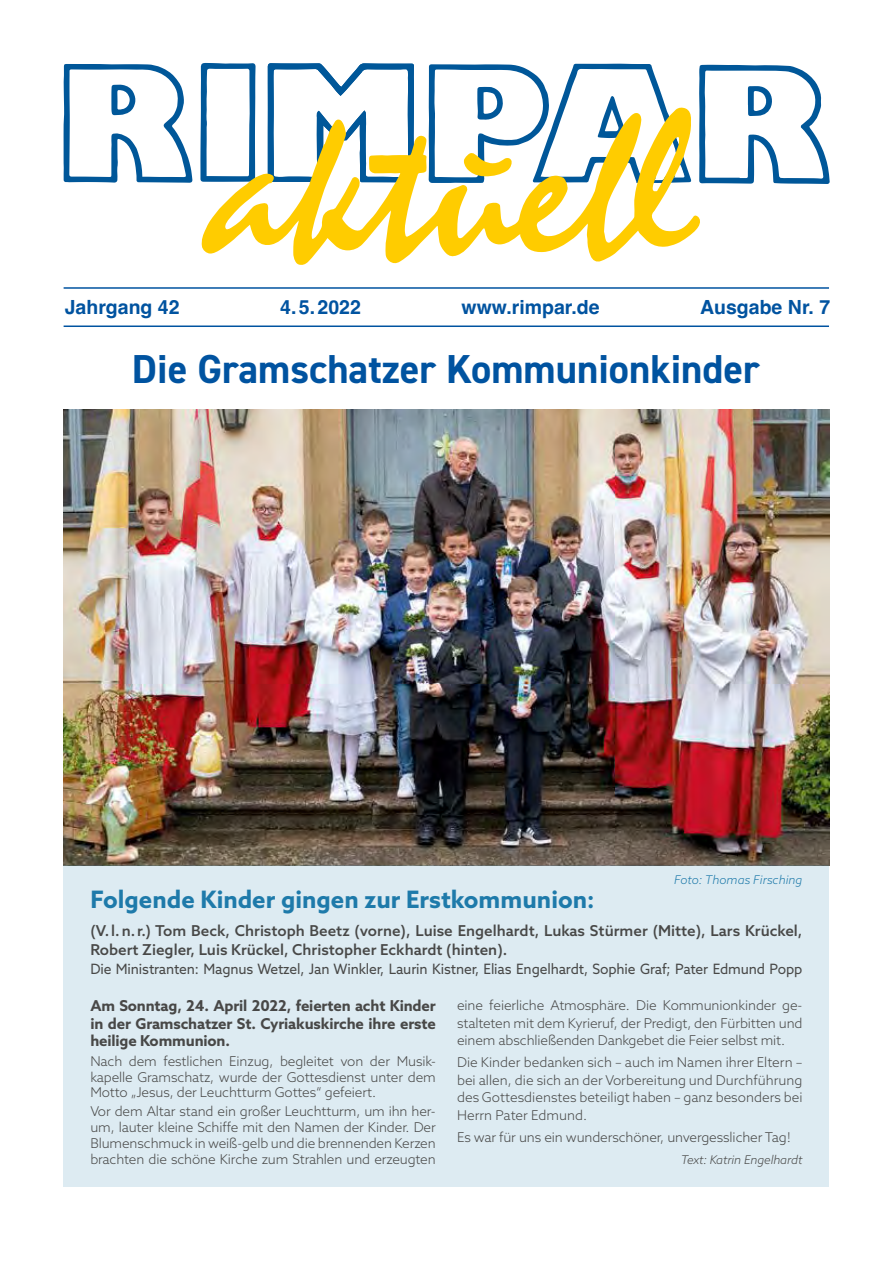
<style>
.page{position:relative;width:893px;height:1263px;background:#fff}
.page>*{position:absolute;margin:0;border:0;box-sizing:border-box;transform-origin:0 0}
.t1{font:700 40.5px "DIN2014";color:#0053a0}
.t2{font:700 24px "Azo Sans";color:#1e7aaa}
.t3{font:700 19.5px "Helvetica";color:#0053a0}
.t4{font:500 15px/18.8px "Azo Sans";color:#484847}
.t5{font:700 15px/17.2px "Azo Sans";letter-spacing:-.01em;color:#484847;text-align:justify}
.t6{font:14.25px "Azo Sans";letter-spacing:-.01em;color:#484847}
.t7{font:300 13.5px/15.8px "Azo Sans";letter-spacing:-.01em;color:#484847;text-align:justify}
.t8{font:italic 300 12px "Azo Sans";letter-spacing:-.01em;color:#484847}
.t9{font:italic 300 12px "Azo Sans";color:#1e7aaa}
</style>
<div class="page">
<svg style="left:200px;top:63px;width:56px;height:118px"></svg>
<svg style="left:268px;top:63px;width:146px;height:44px"></svg>
<svg style="left:699px;top:65px;width:131px;height:119px"></svg>
<svg style="left:64px;top:64px;width:129px;height:119px"></svg>
<svg style="left:201px;top:107px;width:500px;height:158px"></svg>
<svg style="left:429px;top:64px;width:263px;height:146px"></svg>
<hr style="left:64px;top:325px;width:765px;height:2px;background:#0053a0">
<hr style="left:64px;top:287px;width:765px;height:2px;background:#0053a0">
<img style="left:64px;top:409px;width:765px;height:456px">
<div style="left:64px;top:865px;width:765px;height:321px;background:#ddebf2"></div>
<h3 class="t3" style="left:65px;top:296px;width:116px">Jahrgang 42</h3>
<h3 class="t3" style="left:280px;top:296px;width:82px">4.5.2022</h3>
<h3 class="t3" style="left:462px;top:296px;width:140px">www.rimpar.de</h3>
<h3 class="t3" style="left:700px;top:296px;width:132px">Ausgabe Nr. 7</h3>
<h1 class="t1" style="left:132px;top:342px;width:629px">Die Gramschatzer Kommunionkinder</h1>
<h2 class="t2" style="left:90px;top:883px;width:506px">Folgende Kinder gingen zur Erstkommunion:</h2>
<p class="t9" style="left:674px;top:872px;width:130px">Foto: Thomas Firsching</p>
<p class="t4" style="left:90px;top:921px;width:714px">(V.l.n.r.) Tom Beck, Christoph Beetz (vorne), Luise Engelhardt, Lukas Stürmer (Mitte), Lars Krückel,<br>Robert Ziegler, Luis Krückel, Christopher Eckhardt (hinten).</p>
<p class="t6" style="left:90px;top:959px;width:714px">Die Ministranten: Magnus Wetzel, Jan Winkler, Laurin Kistner, Elias Engelhardt, Sophie Graf; Pater Edmund Popp</p>
<p class="t5" style="left:90px;top:997px;width:347px">Am Sonntag, 24. April 2022, feierten acht Kinder in der Gramschatzer St. Cyriakuskirche ihre erste heilige Kommunion.</p>
<p class="t7" style="left:90px;top:1053px;width:347px">Nach dem festlichen Einzug, begleitet von der Musik&shy;kapelle Gramschatz, wurde der Gottesdienst unter dem Motto „Jesus, der Leuchtturm Gottes“ gefeiert.</p>
<p class="t7" style="left:90px;top:1103px;width:347px">Vor dem Altar stand ein großer Leuchtturm, um ihn her&shy;um, lauter kleine Schiffe mit den Namen der Kinder. Der Blumenschmuck in weiß-gelb und die brennenden Kerzen brachten die schöne Kirche zum Strahlen und erzeugten</p>
<p class="t7" style="left:457px;top:996px;width:347px;line-height:17.7px">eine feierliche Atmosphäre. Die Kommunionkinder ge&shy;stalteten mit dem Kyrieruf, der Predigt, den Fürbitten und einem abschließenden Dankgebet die Feier selbst mit.</p>
<p class="t7" style="left:457px;top:1053px;width:347px;line-height:17.7px">Die Kinder bedanken sich – auch im Namen ihrer Eltern – bei allen, die sich an der Vorbereitung und Durchführung des Gottesdienstes beteiligt haben – ganz besonders bei Herrn Pater Edmund.</p>
<p class="t7" style="left:457px;top:1129px;width:335px">Es war für uns ein wunderschöner, unvergesslicher Tag!</p>
<p class="t8" style="left:681px;top:1152px;width:123px">Text: Katrin Engelhardt</p>
</div>
